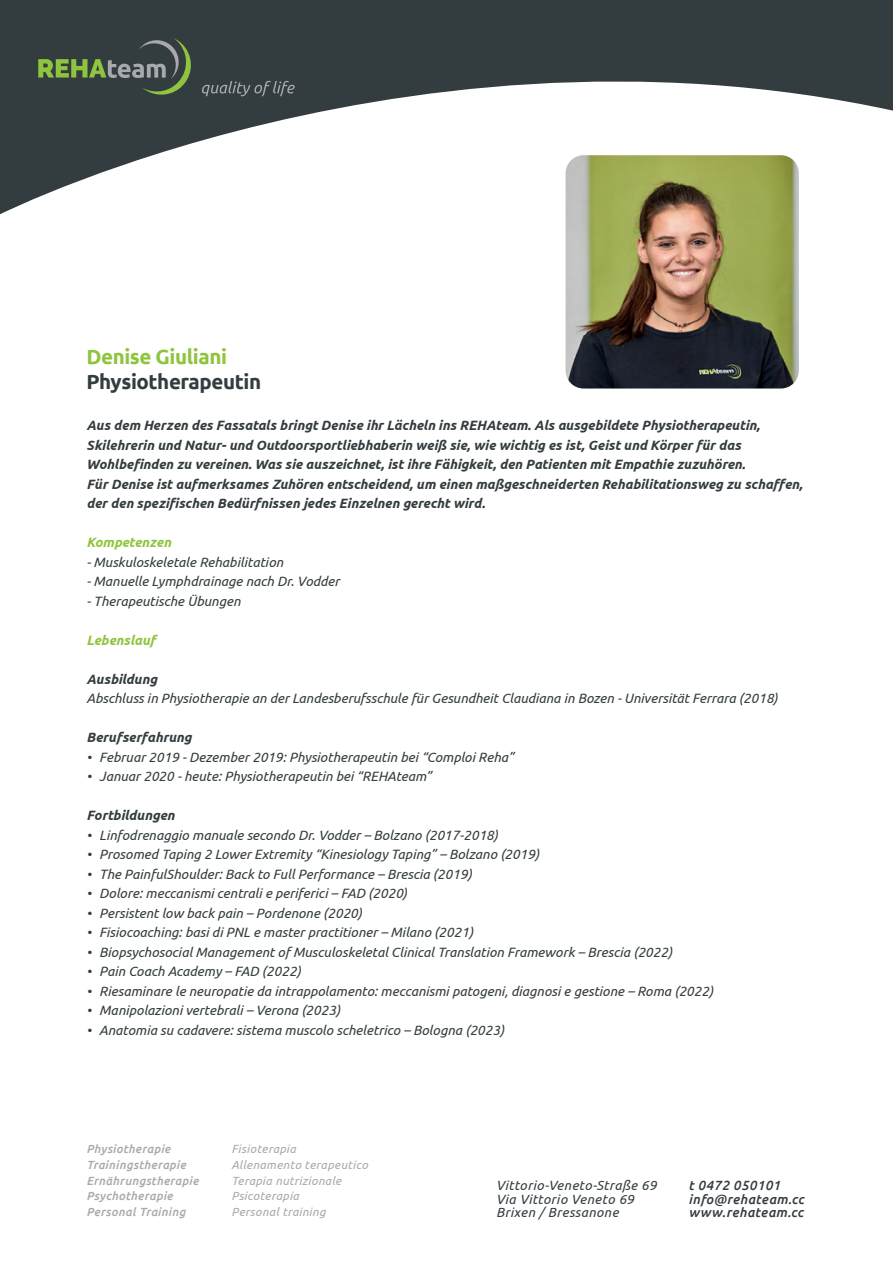
<style>
.page{position:relative;width:893px;height:1263px;background:#fff}
.page>*{position:absolute;margin:0;border:0;box-sizing:border-box;transform-origin:0 0}
.t1{font:700 20.55px "Ubuntu";letter-spacing:-.02em;color:#333c3f}
.t2{font:700 20.55px "Ubuntu";letter-spacing:-.02em;color:#8fc43e}
.t3{font:italic 13.5px "Ubuntu";color:#333c3f}
.t4{font:italic 700 13.5px/19.5px "Ubuntu";color:#333c3f}
.t5{font:italic 700 13.5px "Ubuntu";color:#8fc43e}
.t6{font:italic 13.35px/13.4px "Ubuntu";letter-spacing:.03em;color:#333c3f}
.t7{font:italic 500 13.35px/13.4px "Ubuntu";letter-spacing:.03em;color:#333c3f}
.t8{font:italic 11.85px/15.8px "Ubuntu";letter-spacing:.03em;color:#a8a9ad}
.t9{font:italic 500 11.85px/15.8px "Ubuntu";letter-spacing:.03em;color:#a8a9ad}
</style>
<div class="page">
<svg style="left:0;top:0;width:893px;height:214px;fill:#333c3f"></svg>
<svg style="left:38px;top:37px;width:157px;height:60px;background:#465447"></svg>
<svg style="left:202px;top:81px;width:93px;height:15px"></svg>
<img style="left:566px;top:155px;width:233px;height:233px">
<h1 class="t2" style="left:86px;top:348px;width:142px">Denise Giuliani</h1>
<h1 class="t1" style="left:86px;top:373px;width:176px">Physiotherapeutin</h1>
<p class="t4" style="left:86px;top:417px;width:718px">Aus dem Herzen des Fassatals bringt Denise ihr Lächeln ins REHAteam. Als ausgebildete Physiotherapeutin, Skilehrerin und Natur- und Outdoorsportliebhaberin weiß sie, wie wichtig es ist, Geist und Körper für das Wohlbefinden zu vereinen. Was sie auszeichnet, ist ihre Fähigkeit, den Patienten mit Empathie zuzuhören.<br>Für Denise ist aufmerksames Zuhören entscheidend, um einen maßgeschneiderten Rehabilitationsweg zu schaffen, der den spezifischen Bedürfnissen jedes Einzelnen gerecht wird.</p>
<p class="t5" style="left:86px;top:537px;width:86px">Kompetenzen</p>
<p class="t3" style="left:86px;top:556px;width:198px">- Muskuloskeletale Rehabilitation</p>
<p class="t3" style="left:86px;top:576px;width:255px">- Manuelle Lymphdrainage nach Dr. Vodder</p>
<p class="t3" style="left:86px;top:595px;width:156px">- Therapeutische Übungen</p>
<p class="t5" style="left:86px;top:634px;width:71px">Lebenslauf</p>
<p class="t4" style="left:86px;top:670px;width:72px">Ausbildung</p>
<p class="t3" style="left:86px;top:693px;width:693px">Abschluss in Physiotherapie an der Landesberufsschule für Gesundheit Claudiana in Bozen - Universität Ferrara (2018)</p>
<p class="t4" style="left:86px;top:728px;width:107px">Berufserfahrung</p>
<p class="t3" style="left:86px;top:751px;width:429px">• Februar 2019 - Dezember 2019: Physiotherapeutin bei “Comploi Reha”</p>
<p class="t3" style="left:86px;top:771px;width:346px">• Januar 2020 - heute: Physiotherapeutin bei “REHAteam”</p>
<p class="t4" style="left:86px;top:807px;width:90px">Fortbildungen</p>
<p class="t3" style="left:86px;top:829px;width:413px">• Linfodrenaggio manuale secondo Dr. Vodder – Bolzano (2017-2018)</p>
<p class="t3" style="left:86px;top:849px;width:454px">• Prosomed Taping 2 Lower Extremity “Kinesiology Taping” – Bolzano (2019)</p>
<p class="t3" style="left:86px;top:868px;width:387px">• The PainfulShoulder: Back to Full Performance – Brescia (2019)</p>
<p class="t3" style="left:86px;top:888px;width:322px">• Dolore: meccanismi centrali e periferici – FAD (2020)</p>
<p class="t3" style="left:86px;top:907px;width:277px">• Persistent low back pain – Pordenone (2020)</p>
<p class="t3" style="left:86px;top:927px;width:388px">• Fisiocoaching: basi di PNL e master practitioner – Milano (2021)</p>
<p class="t3" style="left:86px;top:946px;width:587px">• Biopsychosocial Management of Musculoskeletal Clinical Translation Framework – Brescia (2022)</p>
<p class="t3" style="left:86px;top:966px;width:216px">• Pain Coach Academy – FAD (2022)</p>
<p class="t3" style="left:86px;top:985px;width:628px">• Riesaminare le neuropatie da intrappolamento: meccanismi patogeni, diagnosi e gestione – Roma (2022)</p>
<p class="t3" style="left:86px;top:1005px;width:255px">• Manipolazioni vertebrali – Verona (2023)</p>
<p class="t3" style="left:86px;top:1024px;width:419px">• Anatomia su cadavere: sistema muscolo scheletrico – Bologna (2023)</p>
<p class="t9" style="left:86px;top:1142px;width:114px">Physiotherapie<br>Trainingstherapie<br>Ernährungstherapie<br>Psychotherapie<br>Personal Training</p>
<p class="t8" style="left:231px;top:1142px;width:138px">Fisioterapia<br>Allenamento terapeutico<br>Terapia nutrizionale<br>Psicoterapia<br>Personal training</p>
<p class="t6" style="left:496px;top:1180px;width:162px">Vittorio-Veneto-Straße 69<br>Via Vittorio Veneto 69<br>Brixen / Bressanone</p>
<p class="t7" style="left:688px;top:1180px;width:117px">t 0472 050101 info@rehateam.cc www.rehateam.cc</p>
</div>
